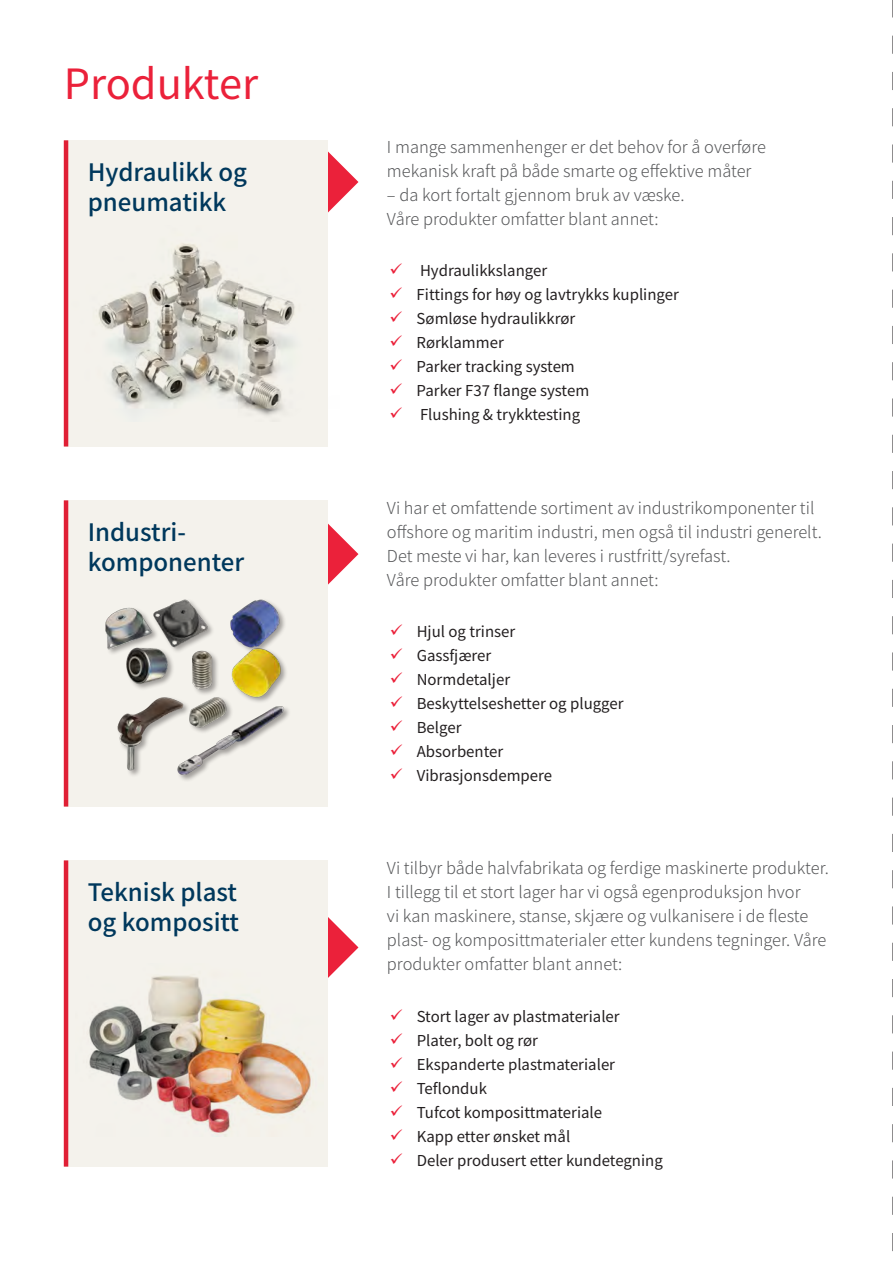
<style>
.page{position:relative;width:893px;height:1263px;background:#fff}
.page>*{position:absolute;margin:0;border:0;box-sizing:border-box;transform-origin:0 0}
.t1{font:41.55px "Noto Sans JP";color:#eb213a}
.t2{font:500 24px/30px "Noto Sans JP";color:#00385c}
.t3{font:300 16.5px/24px "Noto Sans JP";color:#57585a}
.t4{font:15px "Noto Sans JP";color:#231f20}
</style>
<div class="page">
<svg style="left:327px;top:151px;width:31px;height:62px"></svg>
<svg style="left:327px;top:523px;width:31px;height:62px"></svg>
<svg style="left:327px;top:916px;width:31px;height:62px"></svg>
<div style="left:64px;top:860px;width:263px;height:306px;background:#f4f2ec"></div>
<div style="left:64px;top:500px;width:263px;height:306px;background:#f4f2ec"></div>
<div style="left:64px;top:140px;width:263px;height:306px;background:#f4f2ec"></div>
<hr style="left:64px;top:140px;width:4px;height:306px;background:#e01f35">
<hr style="left:64px;top:500px;width:4px;height:306px;background:#e01f35">
<hr style="left:64px;top:860px;width:4px;height:306px;background:#e01f35">
<img style="left:63px;top:225px;width:265px;height:196px">
<img style="left:105px;top:599px;width:184px;height:182px">
<img style="left:89px;top:976px;width:224px;height:160px">
<svg style="left:892px;top:0;width:1px;height:1252px"></svg>
<p class="t1" style="left:64px;top:60px;width:196px">Produkter</p>
<p class="t2" style="left:88px;top:157px;width:161px">Hydraulikk og</p>
<p class="t2" style="left:88px;top:187px;width:140px">pneumatikk</p>
<p class="t2" style="left:88px;top:517px;width:158px">Industri&shy;komponenter</p>
<p class="t2" style="left:88px;top:877px;width:153px">Teknisk plast og kompositt</p>
<p class="t3" style="left:387px;top:136px;width:381px">I mange sammenhenger er det behov for å overføre mekanisk kraft på både smarte og effektive måter</p>
<p class="t3" style="left:387px;top:184px;width:299px">– da kort fortalt gjennom bruk av væske.<br>Våre produkter omfatter blant annet:</p>
<p class="t4" style="left:420px;top:262px;width:129px">Hydraulikkslanger</p>
<p class="t4" style="left:417px;top:286px;width:264px">Fittings for høy og lavtrykks kuplinger</p>
<p class="t4" style="left:417px;top:310px;width:160px">Sømløse hydraulikkrør</p>
<p class="t4" style="left:417px;top:334px;width:89px">Rørklammer</p>
<p class="t4" style="left:417px;top:358px;width:160px">Parker tracking system</p>
<p class="t4" style="left:417px;top:382px;width:174px">Parker F37 flange system</p>
<p class="t4" style="left:420px;top:406px;width:162px">Flushing &amp; trykktesting</p>
<p class="t3" style="left:387px;top:496px;width:436px">Vi har et omfattende sortiment av industrikomponenter til offshore og maritim industri, men også til industri generelt.<br>Det meste vi har, kan leveres i rustfritt/syrefast.<br>Våre produkter omfatter blant annet:</p>
<p class="t4" style="left:417px;top:623px;width:100px">Hjul og trinser</p>
<p class="t4" style="left:417px;top:647px;width:76px">Gassfjærer</p>
<p class="t4" style="left:417px;top:671px;width:95px">Normdetaljer</p>
<p class="t4" style="left:417px;top:695px;width:208px">Beskyttelseshetter og plugger</p>
<p class="t4" style="left:417px;top:719px;width:46px">Belger</p>
<p class="t4" style="left:417px;top:743px;width:88px">Absorbenter</p>
<p class="t4" style="left:417px;top:767px;width:137px">Vibrasjonsdempere</p>
<p class="t3" style="left:387px;top:856px;width:444px">Vi tilbyr både halvfabrikata og ferdige maskinerte produkter.<br>I tillegg til et stort lager har vi også egenproduksjon hvor<br>vi kan maskinere, stanse, skjære og vulkanisere i de fleste plast- og komposittmaterialer etter kundens tegninger. Våre produkter omfatter blant annet:</p>
<p class="t4" style="left:417px;top:1008px;width:205px">Stort lager av plastmaterialer</p>
<p class="t4" style="left:417px;top:1032px;width:123px">Plater, bolt og rør</p>
<p class="t4" style="left:417px;top:1056px;width:200px">Ekspanderte plastmaterialer</p>
<p class="t4" style="left:417px;top:1080px;width:72px">Teflonduk</p>
<p class="t4" style="left:417px;top:1104px;width:187px">Tufcot komposittmateriale</p>
<p class="t4" style="left:417px;top:1128px;width:155px">Kapp etter ønsket mål</p>
<p class="t4" style="left:417px;top:1152px;width:248px">Deler produsert etter kundetegning</p>
</div>
